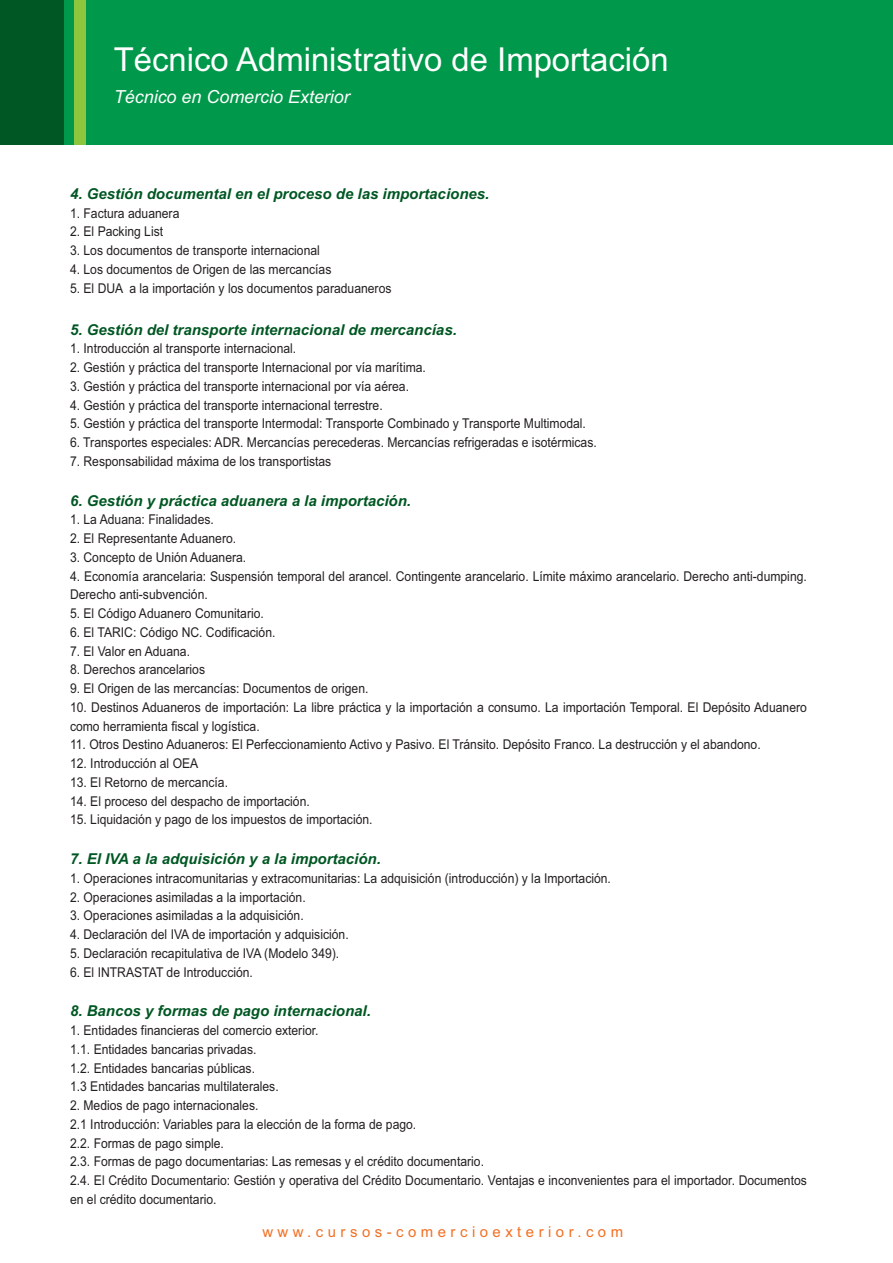
<style>
.page{position:relative;width:893px;height:1263px;background:#fff}
.page>*{position:absolute;margin:0;border:0;box-sizing:border-box;transform-origin:0 0}
.t1{font:33px "Arial";color:#fff}
.t2{font:italic 18px "Arial";color:#fff}
.t3{font:italic 700 15px "Arial";color:#005723}
.t4{font:15px "Arial";letter-spacing:.3em;color:#f27024}
.t5{font:13.5px/18.8px "Arial";color:#231f20;scale:.9 1}
</style>
<div class="page">
<div style="left:0;top:0;width:893px;height:144px;background:#00984a"></div>
<div style="left:0;top:0;width:64px;height:144px;background:#005723"></div>
<div style="left:74px;top:0;width:11px;height:144px;background:#8bc63e"></div>
<h1 class="t1" style="left:114px;top:37px;width:556px">Técnico Administrativo de Importación</h1>
<h2 class="t2" style="left:114px;top:85px;width:237px">Técnico en Comercio Exterior</h2>
<p class="t3" style="left:70px;top:184px;width:421px">4. Gestión documental en el proceso de las importaciones.</p>
<p class="t5" style="left:70px;top:204px;width:123px">1. Factura aduanera</p>
<p class="t5" style="left:70px;top:222px;width:105px">2. El Packing List</p>
<p class="t5" style="left:70px;top:241px;width:279px">3. Los documentos de transporte internacional</p>
<p class="t5" style="left:70px;top:260px;width:292px">4. Los documentos de Origen de las mercancías</p>
<p class="t5" style="left:70px;top:279px;width:359px">5. El DUA a la importación y los documentos paraduaneros</p>
<p class="t3" style="left:70px;top:320px;width:388px">5. Gestión del transporte internacional de mercancías.</p>
<p class="t5" style="left:70px;top:339px;width:253px">1. Introducción al transporte internacional.</p>
<p class="t5" style="left:70px;top:358px;width:397px">2. Gestión y práctica del transporte Internacional por vía marítima.</p>
<p class="t5" style="left:70px;top:377px;width:378px">3. Gestión y práctica del transporte internacional por vía aérea.</p>
<p class="t5" style="left:70px;top:396px;width:349px">4. Gestión y práctica del transporte internacional terrestre.</p>
<p class="t5" style="left:70px;top:414px;width:575px">5. Gestión y práctica del transporte Intermodal: Transporte Combinado y Transporte Multimodal.</p>
<p class="t5" style="left:70px;top:433px;width:587px">6. Transportes especiales: ADR. Mercancías perecederas. Mercancías refrigeradas e isotérmicas.</p>
<p class="t5" style="left:70px;top:452px;width:292px">7. Responsabilidad máxima de los transportistas</p>
<p class="t3" style="left:70px;top:491px;width:342px">6. Gestión y práctica aduanera a la importación.</p>
<p class="t5" style="left:70px;top:510px;width:161px">1. La Aduana: Finalidades.</p>
<p class="t5" style="left:70px;top:529px;width:186px">2. El Representante Aduanero.</p>
<p class="t5" style="left:70px;top:548px;width:197px">3. Concepto de Unión Aduanera.</p>
<p class="t5" style="left:70px;top:567px;width:820px">4. Economía arancelaria: Suspensión temporal del arancel. Contingente arancelario. Límite máximo arancelario. Derecho anti-dumping.<br>Derecho anti-subvención.</p>
<p class="t5" style="left:70px;top:604px;width:217px">5. El Código Aduanero Comunitario.</p>
<p class="t5" style="left:70px;top:623px;width:230px">6. El TARIC: Código NC. Codificación.</p>
<p class="t5" style="left:70px;top:642px;width:135px">7. El Valor en Aduana.</p>
<p class="t5" style="left:70px;top:660px;width:152px">8. Derechos arancelarios</p>
<p class="t5" style="left:70px;top:679px;width:333px">9. El Origen de las mercancías: Documentos de origen.</p>
<p class="t5" style="left:70px;top:698px;width:820px">10. Destinos Aduaneros de importación: La libre práctica y la importación a consumo. La importación Temporal. El Depósito Aduanero como herramienta fiscal y logística.</p>
<p class="t5" style="left:70px;top:735px;width:769px">11. Otros Destino Aduaneros: El Perfeccionamiento Activo y Pasivo. El Tránsito. Depósito Franco. La destrucción y el abandono.</p>
<p class="t5" style="left:70px;top:754px;width:144px">12. Introducción al OEA</p>
<p class="t5" style="left:70px;top:773px;width:177px">13. El Retorno de mercancía.</p>
<p class="t5" style="left:70px;top:792px;width:268px">14. El proceso del despacho de importación.</p>
<p class="t5" style="left:70px;top:810px;width:338px">15. Liquidación y pago de los impuestos de importación.</p>
<p class="t3" style="left:70px;top:849px;width:312px">7. El IVA a la adquisición y a la importación.</p>
<p class="t5" style="left:70px;top:869px;width:603px">1. Operaciones intracomunitarias y extracomunitarias: La adquisición (introducción) y la Importación.</p>
<p class="t5" style="left:70px;top:888px;width:263px">2. Operaciones asimiladas a la importación.</p>
<p class="t5" style="left:70px;top:906px;width:261px">3. Operaciones asimiladas a la adquisición.</p>
<p class="t5" style="left:70px;top:925px;width:311px">4. Declaración del IVA de importación y adquisición.</p>
<p class="t5" style="left:70px;top:944px;width:301px">5. Declaración recapitulativa de IVA (Modelo 349).</p>
<p class="t5" style="left:70px;top:963px;width:205px">6. El INTRASTAT de Introducción.</p>
<p class="t3" style="left:70px;top:1001px;width:302px">8. Bancos y formas de pago internacional.</p>
<p class="t5" style="left:70px;top:1021px;width:278px">1. Entidades financieras del comercio exterior.<br>1.1. Entidades bancarias privadas.<br>1.2. Entidades bancarias públicas.<br>1.3 Entidades bancarias multilaterales.</p>
<p class="t5" style="left:70px;top:1096px;width:820px">2. Medios de pago internacionales.<br>2.1 Introducción: Variables para la elección de la forma de pago.<br>2.2. Formas de pago simple.<br>2.3. Formas de pago documentarias: Las remesas y el crédito documentario.<br>2.4. El Crédito Documentario: Gestión y operativa del Crédito Documentario. Ventajas e inconvenientes para el importador. Documentos en el crédito documentario.</p>
<p class="t4" style="left:262px;top:1222px;width:362px">www.cursos-comercioexterior.com</p>
</div>
